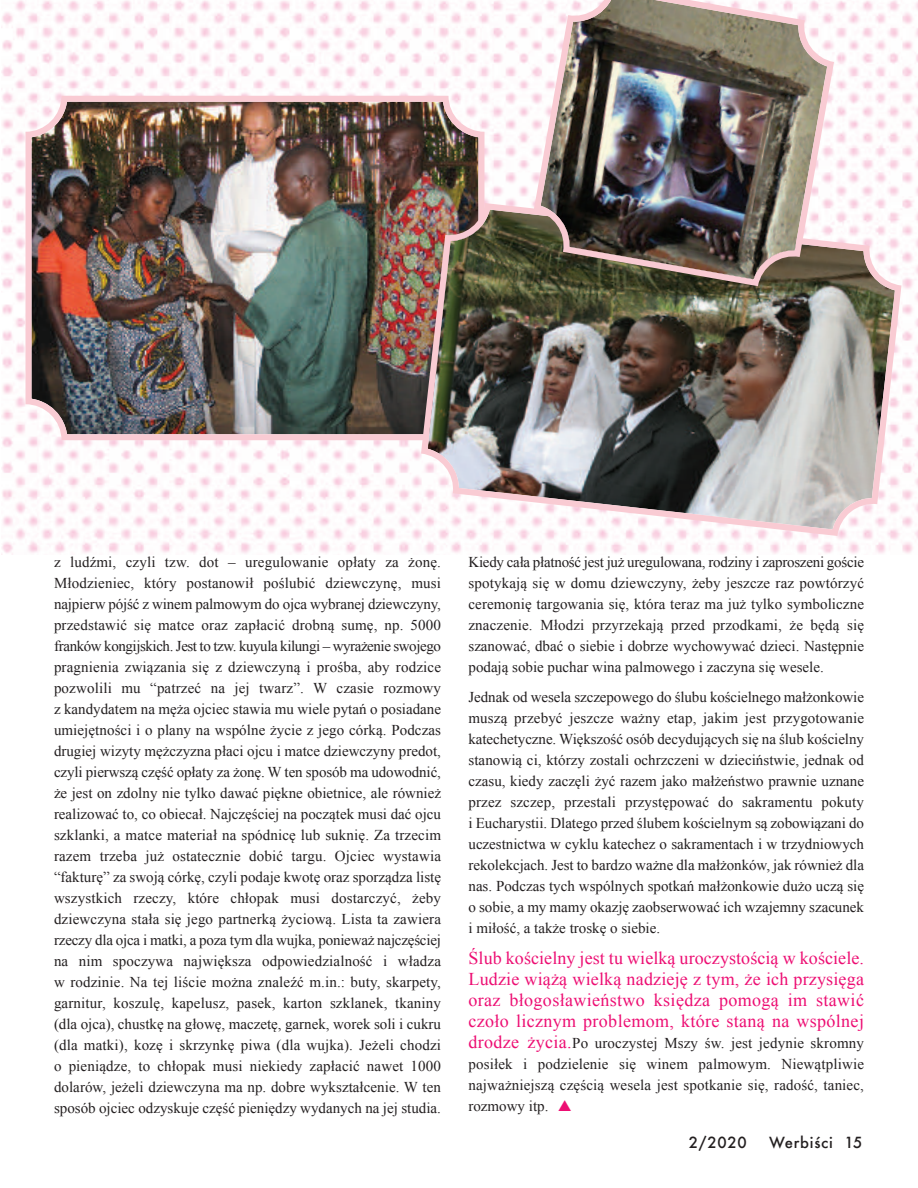
<style>
.page{position:relative;width:918px;height:1188px;background:#fff}
.page>*{position:absolute;margin:0;border:0;box-sizing:border-box;transform-origin:0 0}
.t1{font:18px/21px "Times New Roman";letter-spacing:.02em;color:#ed0e73;text-align:justify}
.t2{font:15px/21px "Times New Roman";color:#231f20;text-align:justify}
.t3{font:500 15px "Futura";letter-spacing:.05em;color:#231f20}
.s1{font-size:18px;color:#ed0e73}
</style>
<div class="page">
<img style="left:1px;top:0;width:917px;height:554px">
<img style="left:26px;top:96px;width:458px;height:344px">
<img style="left:421px;top:203px;width:480px;height:333px">
<img style="left:534px;top:0;width:300px;height:286px">
<p class="t2" style="left:54px;top:551px;width:389px">z ludźmi, czyli tzw. dot – uregulowanie opłaty za żonę.<br>Młodzieniec, który postanowił poślubić dziewczynę, musi najpierw pójść z winem palmowym do ojca wybranej dziewczyny, przedstawić się matce oraz zapłacić drobną sumę, np. 5000 franków kongijskich. Jest to tzw. kuyula kilungi – wyrażenie swojego pragnienia związania się z dziewczyną i prośba, aby rodzice pozwolili mu “patrzeć na jej twarz”. W czasie rozmowy z kandydatem na męża ojciec stawia mu wiele pytań o posiadane umiejętności i o plany na wspólne życie z jego córką. Podczas drugiej wizyty mężczyzna płaci ojcu i matce dziewczyny predot, czyli pierwszą część opłaty za żonę. W ten sposób ma udowodnić, że jest on zdolny nie tylko dawać piękne obietnice, ale również realizować to, co obiecał. Najczęściej na początek musi dać ojcu szklanki, a matce materiał na spódnicę lub suknię. Za trzecim razem trzeba już ostatecznie dobić targu. Ojciec wystawia “fakturę” za swoją córkę, czyli podaje kwotę oraz sporządza listę wszystkich rzeczy, które chłopak musi dostarczyć, żeby dziewczyna stała się jego partnerką życiową. Lista ta zawiera rzeczy dla ojca i matki, a poza tym dla wujka, ponieważ najczęściej na nim spoczywa największa odpowiedzialność i władza w rodzinie. Na tej liście można znaleźć m.in.: buty, skarpety, garnitur, koszulę, kapelusz, pasek, karton szklanek, tkaniny (dla ojca), chustkę na głowę, maczetę, garnek, worek soli i cukru (dla matki), kozę i skrzynkę piwa (dla wujka). Jeżeli chodzi o pieniądze, to chłopak musi niekiedy zapłacić nawet 1000 dolarów, jeżeli dziewczyna ma np. dobre wykształcenie. W ten sposób ojciec odzyskuje część pieniędzy wydanych na jej studia.</p>
<p class="t2" style="left:469px;top:551px;width:397px">Kiedy cała płatność jest już uregulowana, rodziny i zaproszeni goście spotykają się w domu dziewczyny, żeby jeszcze raz powtórzyć ceremonię targowania się, która teraz ma już tylko symboliczne znaczenie. Młodzi przyrzekają przed przodkami, że będą się szanować, dbać o siebie i dobrze wychowywać dzieci. Następnie podają sobie puchar wina palmowego i zaczyna się wesele.</p>
<p class="t2" style="left:469px;top:686px;width:397px">Jednak od wesela szczepowego do ślubu kościelnego małżonkowie muszą przebyć jeszcze ważny etap, jakim jest przygotowanie katechetyczne. Większość osób decydujących się na ślub kościelny stanowią ci, którzy zostali ochrzczeni w dzieciństwie, jednak od czasu, kiedy zaczęli żyć razem jako małżeństwo prawnie uznane przez szczep, przestali przystępować do sakramentu pokuty i Eucharystii. Dlatego przed ślubem kościelnym są zobowiązani do uczestnictwa w cyklu katechez o sakramentach i w trzydniowych rekolekcjach. Jest to bardzo ważne dla małżonków, jak również dla nas. Podczas tych wspólnych spotkań małżonkowie dużo uczą się o sobie, a my mamy okazję zaobserwować ich wzajemny szacunek i miłość, a także troskę o siebie.</p>
<p class="t1" style="left:469px;top:948px;width:397px">Ślub kościelny jest tu wielką uroczystością w kościele.<br>Ludzie wiążą wielką nadzieję z tym, że ich przysięga oraz błogosławieństwo księdza pomogą im stawić czoło licznym problemom, które staną na wspólnej</p>
<p class="t2" style="left:469px;top:1033px;width:397px"><span class="s1">drodze życia.</span>Po uroczystej Mszy św. jest jedynie skromny posiłek i podzielenie się winem palmowym. Niewątpliwie najważniejszą częścią wesela jest spotkanie się, radość, taniec, rozmowy itp.</p>
<p class="t3" style="left:689px;top:1132px;width:59px">2/2020</p>
<p class="t3" style="left:769px;top:1132px;width:95px">Werbiści 15</p>
</div>
